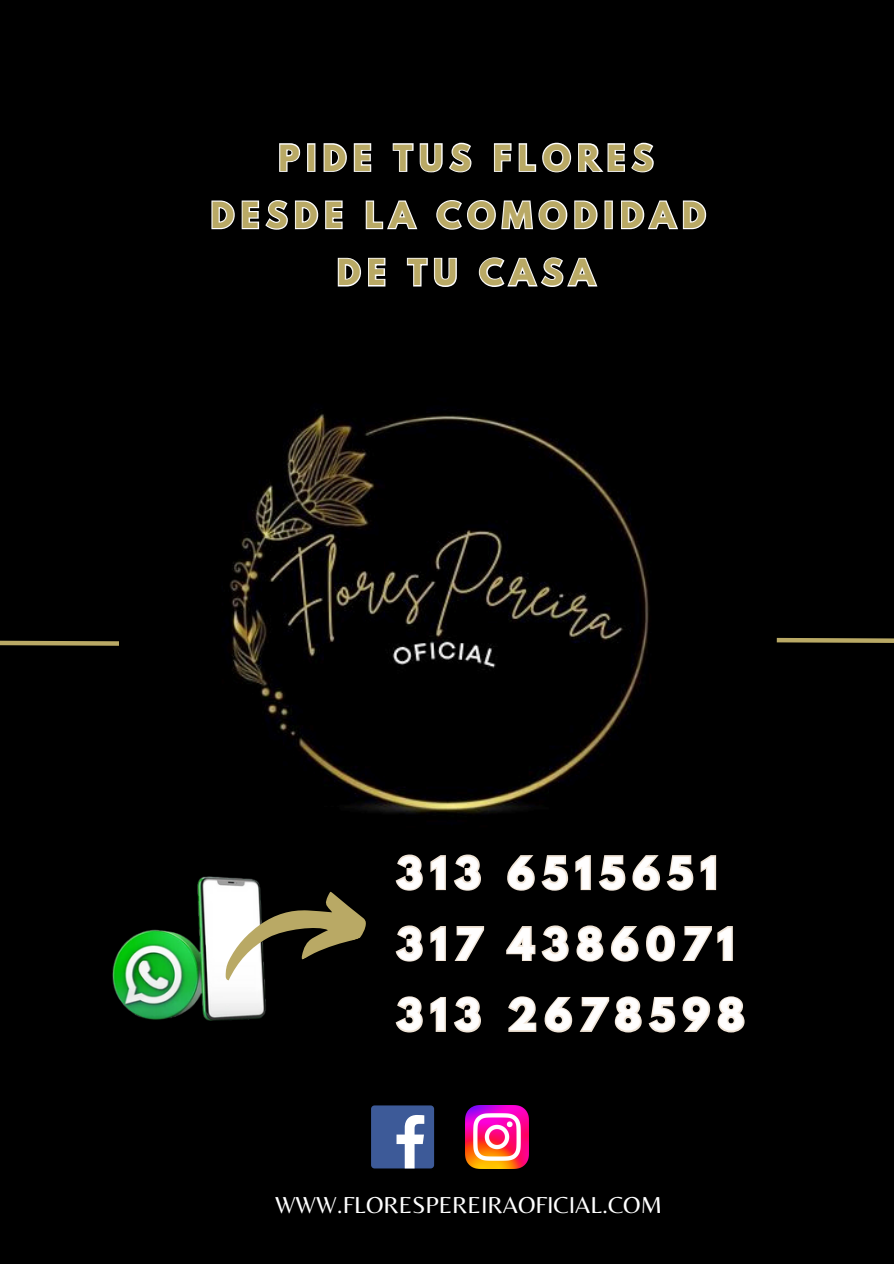
<style>
.page{position:relative;width:894px;height:1264px;background:#fff}
.page>*{position:absolute;margin:0;border:0;box-sizing:border-box;transform-origin:0 0}
.t1{font:700 38.85px/70.8px "League Spartan";letter-spacing:.21em;color:#fffefe}
.t2{font:700 31.8px/57.3px "League Spartan";letter-spacing:.21em;color:#b9a965;text-align:center}
.t3{font:24px "Belleza";color:#fff}
</style>
<div class="page">
<div style="left:0;top:0;width:893px;height:1263px;background:#000"></div>
<svg style="left:0;top:640px;width:119px;height:6px"></svg>
<svg style="left:776px;top:637px;width:117px;height:6px"></svg>
<img style="left:466px;top:1105px;width:63px;height:63px">
<div style="left:371px;top:1105px;width:63px;height:63px;background:#3d5a98;border-radius:3px"></div>
<svg style="left:396px;top:1115px;width:28px;height:53px"></svg>
<img style="left:229px;top:409px;width:420px;height:405px">
<svg style="left:395px;top:854px;width:322px;height:37px"></svg>
<svg style="left:395px;top:925px;width:338px;height:37px"></svg>
<svg style="left:395px;top:996px;width:350px;height:37px"></svg>
<img style="left:112px;top:876px;width:154px;height:145px">
<svg style="left:210px;top:883px;width:156px;height:104px"></svg>
<svg style="left:279px;top:142px;width:375px;height:31px"></svg>
<svg style="left:211px;top:200px;width:496px;height:30px"></svg>
<svg style="left:337px;top:257px;width:261px;height:30px"></svg>
<p class="t2" style="left:211px;top:133px;width:496px">PIDE TUS FLORES<br>DESDE LA COMODIDAD<br>DE TU CASA</p>
<h1 class="t1" style="left:396px;top:842px;width:349px">313 6515651<br>317 4386071<br>313 2678598</h1>
<p class="t3" style="left:275px;top:1190px;width:388px">WWW.FLORESPEREIRAOFICIAL.COM</p>
</div>
